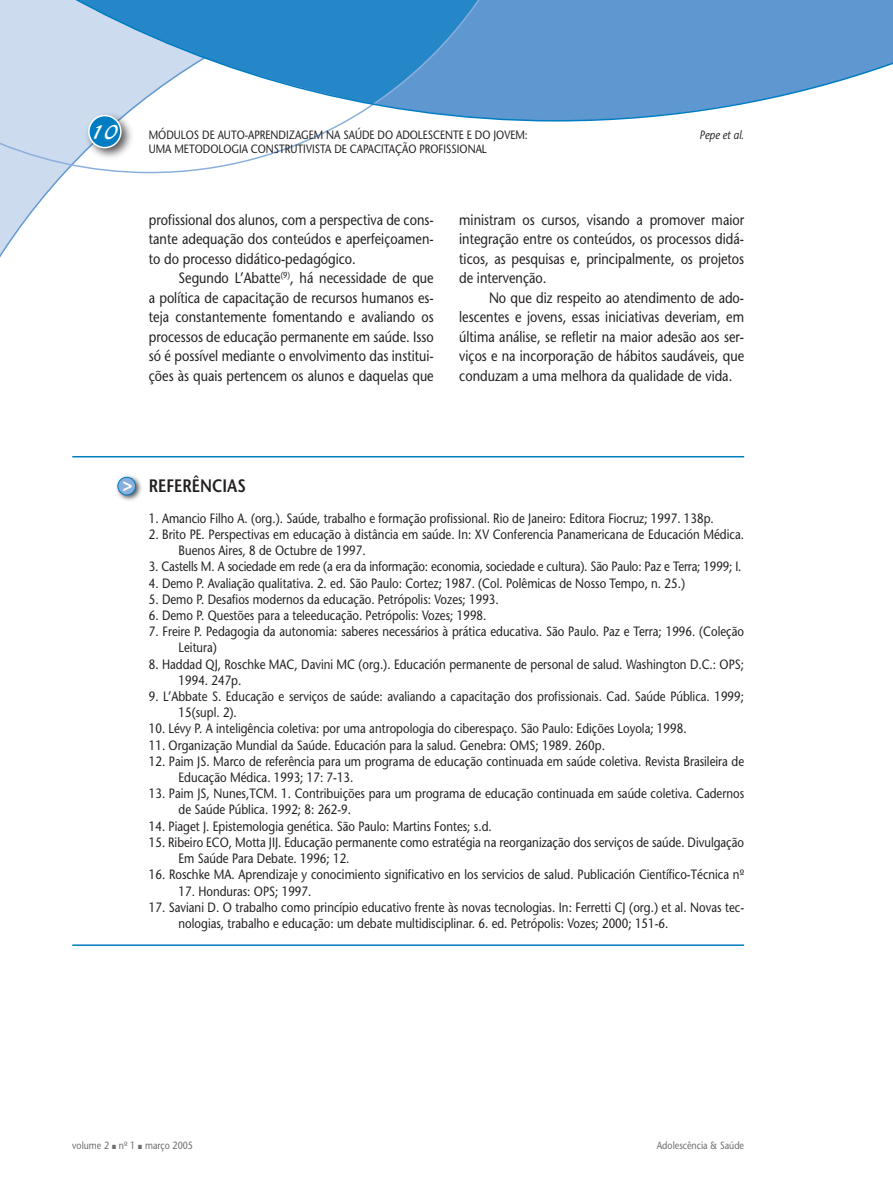
<style>
.page{position:relative;width:893px;height:1191px;background:#fff}
.page>*{position:absolute;margin:0;border:0;box-sizing:border-box;transform-origin:0 0}
.t1{font:21px "Blacklight D";color:#fff}
.t2{font:600 18px "Stone Sans";color:#231f20;scale:.85 1}
.t3{font:15px/19.5px "Stone Sans";color:#231f20;text-align:justify;scale:.85 1}
.t4{font:13.5px/16.2px "Stone Sans";color:#231f20;scale:.85 1}
.t5{font:12px "Stone Sans";color:#231f20;scale:.85 1}
.t6{font:italic 12px "Stone Sans";color:#231f20;scale:.85 1}
.t7{font:10.5px "Stone Sans";color:#6c6d70;scale:.85 1}
</style>
<div class="page">
<svg style="left:0;top:174px;width:64px;height:84px"></svg>
<svg style="left:0;top:0;width:346px;height:174px"></svg>
<div style="left:83px;top:110px;width:52px;height:52px;background:#231f20;opacity:.75"></div>
<div style="left:89px;top:116px;width:32px;height:32px;background:#007cc2;border-radius:50%"></div>
<div style="left:88px;top:115px;width:34px;height:33px;border:2px solid #fff;border-radius:50%"></div>
<svg style="left:31px;top:0;width:859px;height:122px"></svg>
<svg style="left:890px;top:0;width:3px;height:65px"></svg>
<div style="left:114px;top:473px;width:29px;height:30px;background:#231f20;opacity:.75"></div>
<svg style="left:118px;top:477px;width:18px;height:18px"></svg>
<div style="left:117px;top:477px;width:19px;height:18px;border:1px solid #007cc2;border-radius:50%"></div>
<svg style="left:123px;top:481px;width:9px;height:10px"></svg>
<hr style="left:72px;top:456px;width:672px;height:1px;background:#007cc2">
<hr style="left:72px;top:944px;width:672px;height:2px;background:#007cc2">
<h1 class="t1" style="left:91px;top:119px;width:28px">10</h1>
<p class="t5" style="left:149px;top:127px;width:447px">MÓDULOS DE AUTO-APRENDIZAGEM NA SAÚDE DO ADOLESCENTE E DO JOVEM:</p>
<p class="t6" style="left:699px;top:127px;width:54px">Pepe et al.</p>
<p class="t5" style="left:149px;top:141px;width:399px">UMA METODOLOGIA CONSTRUTIVISTA DE CAPACITAÇÃO PROFISSIONAL</p>
<p class="t3" style="left:149px;top:209px;width:337px">profissional dos alunos, com a perspectiva de cons&shy;tante adequação dos conteúdos e aperfeiçoamen&shy;to do processo didático-pedagógico.</p>
<p class="t3" style="left:149px;top:268px;width:337px;text-indent:30px">Segundo L’Abatte<sup>(9)</sup>, há necessidade de que a política de capacitação de recursos humanos es&shy;teja constantemente fomentando e avaliando os processos de educação permanente em saúde. Isso só é possível mediante o envolvimento das institui&shy;ções às quais pertencem os alunos e daquelas que</p>
<p class="t3" style="left:459px;top:209px;width:337px">ministram os cursos, visando a promover maior integração entre os conteúdos, os processos didá&shy;ticos, as pesquisas e, principalmente, os projetos de intervenção.</p>
<p class="t3" style="left:459px;top:287px;width:337px;text-indent:30px">No que diz respeito ao atendimento de ado&shy;lescentes e jovens, essas iniciativas deveriam, em última análise, se refletir na maior adesão aos ser&shy;viços e na incorporação de hábitos saudáveis, que conduzam a uma melhora da qualidade de vida.</p>
<h2 class="t2" style="left:149px;top:475px;width:116px">REFERÊNCIAS</h2>
<p class="t4" style="left:149px;top:510px;width:666px">1. Amancio Filho A. (org.). Saúde, trabalho e formação profissional. Rio de Janeiro: Editora Fiocruz; 1997. 138p.</p>
<p class="t4" style="left:179px;top:526px;width:667px;text-indent:-30px">2. Brito PE. Perspectivas em educação à distância em saúde. In: XV Conferencia Panamericana de Educación Médica.<br>Buenos Aires, 8 de Octubre de 1997.</p>
<p class="t4" style="left:149px;top:558px;width:699px">3. Castells M. A sociedade em rede (a era da informação: economia, sociedade e cultura). São Paulo: Paz e Terra; 1999; I.</p>
<p class="t4" style="left:149px;top:574px;width:632px">4. Demo P. Avaliação qualitativa. 2. ed. São Paulo: Cortez; 1987. (Col. Polêmicas de Nosso Tempo, n. 25.)</p>
<p class="t4" style="left:149px;top:591px;width:413px">5. Demo P. Desafios modernos da educação. Petrópolis: Vozes; 1993.</p>
<p class="t4" style="left:149px;top:607px;width:399px">6. Demo P. Questões para a teleeducação. Petrópolis: Vozes; 1998.</p>
<p class="t4" style="left:179px;top:623px;width:667px;text-indent:-30px">7. Freire P. Pedagogia da autonomia: saberes necessários à prática educativa. São Paulo. Paz e Terra; 1996. (Coleção<br>Leitura)</p>
<p class="t4" style="left:179px;top:655px;width:667px;text-indent:-30px">8. Haddad QJ, Roschke MAC, Davini MC (org.). Educación permanente de personal de salud. Washington D.C.: OPS;<br>1994. 247p.</p>
<p class="t4" style="left:179px;top:688px;width:667px;text-indent:-30px">9. L’Abbate S. Educação e serviços de saúde: avaliando a capacitação dos profissionais. Cad. Saúde Pública. 1999;<br>15(supl. 2).</p>
<p class="t4" style="left:149px;top:720px;width:634px">10. Lévy P. A inteligência coletiva: por uma antropologia do ciberespaço. São Paulo: Edições Loyola; 1998.</p>
<p class="t4" style="left:149px;top:736px;width:538px">11. Organização Mundial da Saúde. Educación para la salud. Genebra: OMS; 1989. 260p.</p>
<p class="t4" style="left:179px;top:753px;width:667px;text-indent:-30px">12. Paim JS. Marco de referência para um programa de educação continuada em saúde coletiva. Revista Brasileira de<br>Educação Médica. 1993; 17: 7-13.</p>
<p class="t4" style="left:179px;top:785px;width:667px;text-indent:-30px">13. Paim JS, Nunes,TCM. 1. Contribuições para um programa de educação continuada em saúde coletiva. Cadernos de Saúde Pública. 1992; 8: 262-9.</p>
<p class="t4" style="left:149px;top:817px;width:405px">14. Piaget J. Epistemologia genética. São Paulo: Martins Fontes; s.d.</p>
<p class="t4" style="left:179px;top:834px;width:667px;text-indent:-30px">15. Ribeiro ECO, Motta JIJ. Educação permanente como estratégia na reorganização dos serviços de saúde. Divulgação<br>Em Saúde Para Debate. 1996; 12.</p>
<p class="t4" style="left:149px;top:866px;width:702px">16. Roschke MA. Aprendizaje y conocimiento significativo en los servicios de salud. Publicación Científico-Técnica nº</p>
<p class="t4" style="left:179px;top:882px;width:158px">17. Honduras: OPS; 1997.</p>
<p class="t4" style="left:179px;top:898px;width:667px;text-indent:-30px">17. Saviani D. O trabalho como princípio educativo frente às novas tecnologias. In: Ferretti CJ (org.) et al. Novas tec&shy;nologias, trabalho e educação: um debate multidisciplinar. 6. ed. Petrópolis: Vozes; 2000; 151-6.</p>
<p class="t7" style="left:72px;top:1139px;width:144px">volume 2 nº 1 março 2005</p>
<p class="t7" style="left:657px;top:1139px;width:104px">Adolescência &amp; Saúde</p>
</div>
